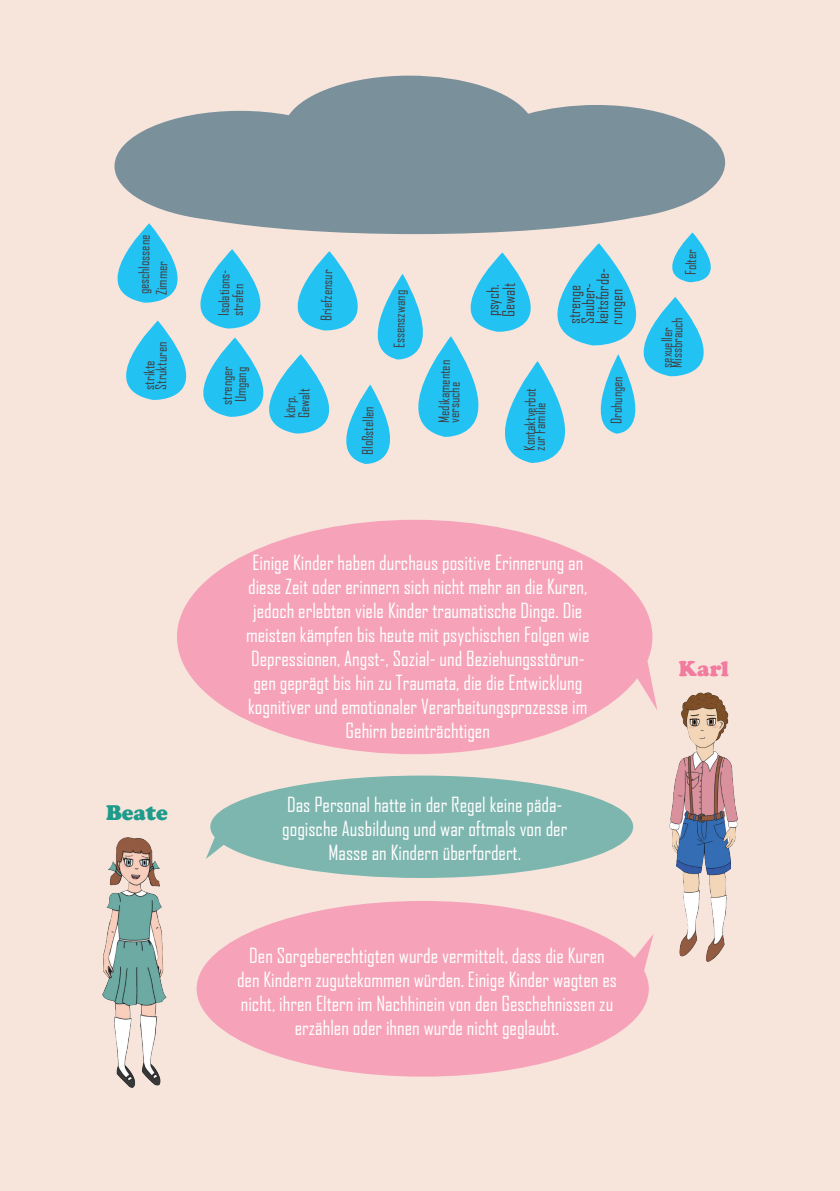
<style>
.page{position:relative;width:840px;height:1191px;background:#fff}
.page>*{position:absolute;margin:0;border:0;box-sizing:border-box;transform-origin:0 0}
.t1{font:900 22px "Cooper";color:#1f9b8c}
.t2{font:900 22px "Cooper";color:#f27b9f}
.t3{font:20px/24px "Agency FB";color:#fff;text-align:center}
.t4{font:16px/14px "Agency FB";color:#423e40}
.t5{font:14px/10px "Agency FB";color:#423e40}
</style>
<div class="page">
<div style="left:0;top:0;width:839px;height:1191px;background:#f7e5dc"></div>
<svg style="left:114px;top:76px;width:610px;height:147px;fill:#7a909b"></svg>
<svg style="left:117px;top:223px;width:594px;height:241px"></svg>
<svg style="left:177px;top:520px;width:480px;height:234px;fill:#f6a3ba"></svg>
<svg style="left:206px;top:775px;width:426px;height:103px;fill:#7db6af"></svg>
<svg style="left:196px;top:901px;width:457px;height:175px;fill:#f6a3ba"></svg>
<img style="left:102px;top:837px;width:65px;height:250px">
<img style="left:669px;top:692px;width:68px;height:269px">
<p class="t5" style="left:134px;top:294px;width:61px;line-height:18px;rotate:-89deg">geschlossene<br>Zimmer</p>
<p class="t5" style="left:156px;top:390px;width:50px;rotate:-89deg">Strukturen</p>
<p class="t5" style="left:144px;top:389px;width:31px;rotate:-89deg">strikte</p>
<p class="t1" style="left:106px;top:799px;width:63px">Beate</p>
<p class="t5" style="left:216px;top:316px;width:51px;line-height:14px;rotate:-89deg">Isolations&shy;strafen</p>
<p class="t5" style="left:221px;top:405px;width:40px;rotate:-89deg">strenger</p>
<p class="t5" style="left:235px;top:402px;width:37px;rotate:-89deg">Umgang</p>
<p class="t5" style="left:321px;top:321px;width:53px;rotate:-89deg">Briefzensur</p>
<p class="t5" style="left:284px;top:417px;width:24px;rotate:-89deg">körp.</p>
<p class="t5" style="left:298px;top:418px;width:31px;rotate:-89deg">Gewalt</p>
<p class="t5" style="left:393px;top:348px;width:59px;rotate:-89deg">Essenszwang</p>
<p class="t5" style="left:362px;top:454px;width:50px;rotate:-89deg">Bloßstellen</p>
<p class="t5" style="left:438px;top:422px;width:64px;rotate:-89deg">Medikamenten</p>
<p class="t5" style="left:448px;top:423px;width:42px;rotate:-89deg">versuche</p>
<p class="t4" style="left:485px;top:316px;width:33px;rotate:-89deg">psych.</p>
<p class="t4" style="left:501px;top:316px;width:35px;rotate:-89deg">Gewalt</p>
<p class="t5" style="left:524px;top:450px;width:63px;rotate:-89deg">Kontaktverbot</p>
<p class="t5" style="left:534px;top:450px;width:50px;rotate:-89deg">zur Familie</p>
<p class="t4" style="left:580px;top:324px;width:61px;rotate:-89deg">Sauber&shy;keitsforde&shy;rungen</p>
<p class="t4" style="left:566px;top:324px;width:41px;rotate:-89deg">strenge</p>
<p class="t5" style="left:610px;top:424px;width:49px;rotate:-89deg">Drohungen</p>
<p class="t5" style="left:685px;top:275px;width:27px;rotate:-89deg">Folter</p>
<p class="t5" style="left:660px;top:367px;width:52px;rotate:-89deg">sexueller<br>Missbrauch</p>
<p class="t3" style="left:246px;top:550px;width:345px">Einige Kinder haben durchaus positive Erinnerung an diese Zeit oder erinnern sich nicht mehr an die Kuren, jedoch erlebten viele Kinder traumatische Dinge. Die meisten kämpfen bis heute mit psychischen Folgen wie Depressionen, Angst-, Sozial- und Beziehungsstörun&shy;gen geprägt bis hin zu Traumata, die die Entwicklung kognitiver und emotionaler Verarbeitungsprozesse im Gehirn beeinträchtigen</p>
<p class="t3" style="left:282px;top:791px;width:286px">Das Personal hatte in der Regel keine päda&shy;gogische Ausbildung und war oftmals von der<br>Masse an Kindern überfordert.</p>
<p class="t3" style="left:237px;top:943px;width:381px">Den Sorgeberechtigten wurde vermittelt, dass die Kuren den Kindern zugutekommen würden. Einige Kinder wagten es nicht, ihren Eltern im Nachhinein von den Geschehnissen zu erzählen oder ihnen wurde nicht geglaubt.</p>
<p class="t2" style="left:678px;top:655px;width:52px">Karl</p>
</div>
